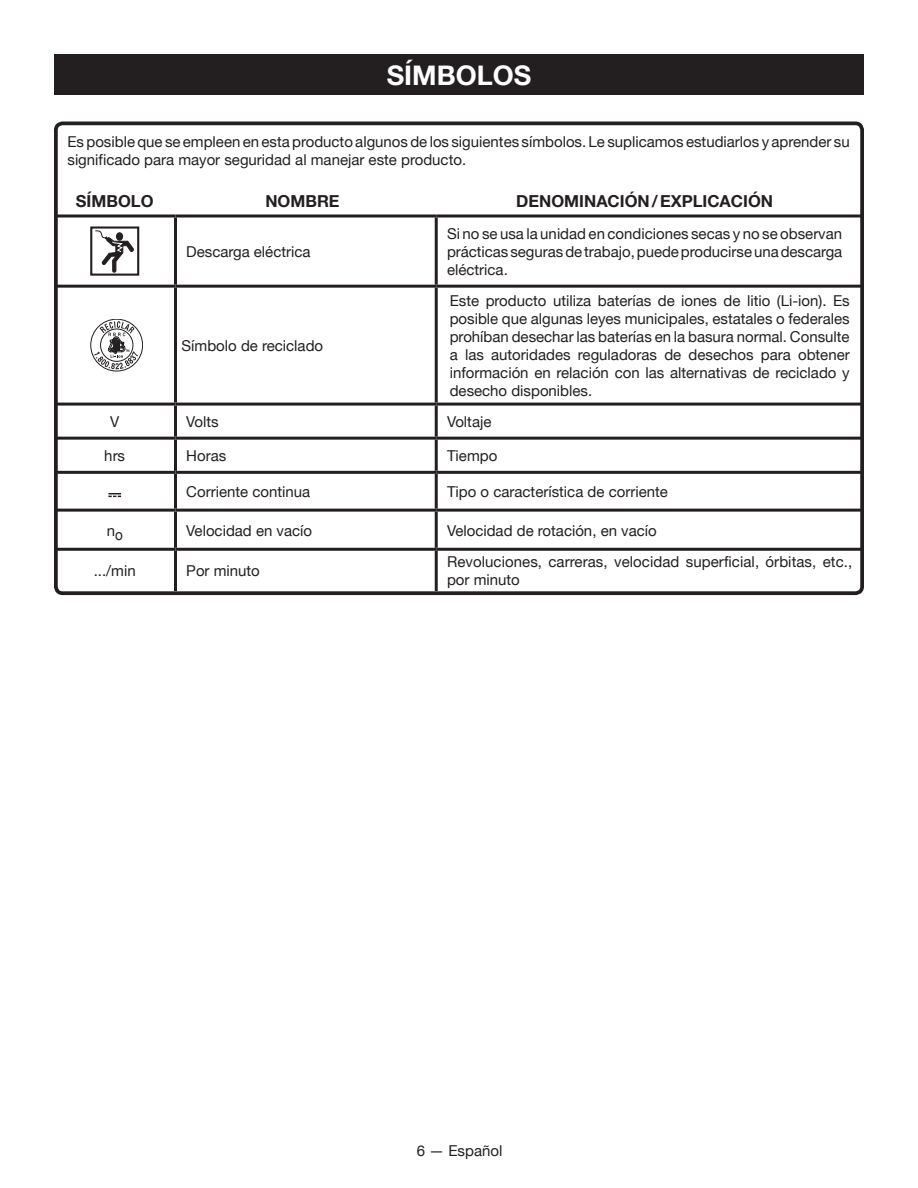
<style>
.page{position:relative;width:918px;height:1188px;background:#fff}
.page>*{position:absolute;margin:0;border:0;box-sizing:border-box;transform-origin:0 0}
.HEADING{font:700 27px "Helvetica Neue";color:#fff}
.t1{font:700 16.5px "Helvetica Neue";color:#231f20}
.Body_text{font:15px/18px "Helvetica Neue";color:#231f20}
</style>
<div class="page">
<hr style="left:174px;top:218px;width:3px;height:67px;background:#231f20">
<hr style="left:435px;top:218px;width:3px;height:67px;background:#231f20">
<hr style="left:174px;top:288px;width:3px;height:115px;background:#231f20">
<hr style="left:436px;top:285px;width:427px;height:3px;background:#231f20">
<hr style="left:436px;top:403px;width:427px;height:3px;background:#231f20">
<hr style="left:174px;top:440px;width:3px;height:31px;background:#231f20">
<hr style="left:436px;top:437px;width:427px;height:3px;background:#231f20">
<svg style="left:176px;top:214px;width:260px;height:4px"></svg>
<svg style="left:436px;top:214px;width:423px;height:4px"></svg>
<hr style="left:174px;top:406px;width:3px;height:31px;background:#231f20">
<hr style="left:435px;top:406px;width:3px;height:31px;background:#231f20">
<hr style="left:54px;top:471px;width:122px;height:3px;background:#231f20">
<hr style="left:176px;top:471px;width:260px;height:3px;background:#231f20">
<hr style="left:174px;top:474px;width:3px;height:35px;background:#231f20">
<hr style="left:436px;top:471px;width:427px;height:3px;background:#231f20">
<hr style="left:435px;top:474px;width:3px;height:35px;background:#231f20">
<hr style="left:54px;top:509px;width:122px;height:3px;background:#231f20">
<hr style="left:176px;top:509px;width:260px;height:3px;background:#231f20">
<hr style="left:174px;top:512px;width:3px;height:36px;background:#231f20">
<hr style="left:436px;top:509px;width:427px;height:3px;background:#231f20">
<hr style="left:435px;top:512px;width:3px;height:36px;background:#231f20">
<hr style="left:54px;top:548px;width:122px;height:3px;background:#231f20">
<hr style="left:176px;top:548px;width:260px;height:3px;background:#231f20">
<hr style="left:174px;top:551px;width:3px;height:40px;background:#231f20">
<hr style="left:436px;top:548px;width:427px;height:3px;background:#231f20">
<hr style="left:435px;top:551px;width:3px;height:40px;background:#231f20">
<svg style="left:59px;top:214px;width:117px;height:4px"></svg>
<hr style="left:54px;top:285px;width:122px;height:3px;background:#231f20">
<hr style="left:176px;top:285px;width:260px;height:3px;background:#231f20">
<hr style="left:54px;top:403px;width:122px;height:3px;background:#231f20">
<hr style="left:176px;top:403px;width:260px;height:3px;background:#231f20">
<hr style="left:54px;top:437px;width:122px;height:3px;background:#231f20">
<hr style="left:176px;top:437px;width:260px;height:3px;background:#231f20">
<hr style="left:435px;top:440px;width:3px;height:31px;background:#231f20">
<hr style="left:435px;top:288px;width:3px;height:115px;background:#231f20">
<div style="left:90px;top:226px;width:49px;height:50px;border:2px solid #231f20"></div>
<svg style="left:95px;top:230px;width:39px;height:43px"></svg>
<svg style="left:91px;top:319px;width:52px;height:52px"></svg>
<svg style="left:108px;top:493px;width:13px;height:4px"></svg>
<div style="left:54px;top:122px;width:810px;height:473px;border:4px solid #231f20;border-radius:7px"></div>
<div style="left:54px;top:54px;width:810px;height:40px;background:#231f20"></div>
<p class="HEADING" style="left:387px;top:58px;width:146px">SÍMBOLOS</p>
<p class="Body_text" style="left:68px;top:133px;width:784px">Es posible que se empleen en esta producto algunos de los siguientes símbolos. Le suplicamos estudiarlos y aprender su significado para mayor seguridad al manejar este producto.</p>
<p class="t1" style="left:76px;top:190px;width:79px">SÍMBOLO</p>
<p class="t1" style="left:265px;top:190px;width:76px">NOMBRE</p>
<p class="t1" style="left:516px;top:190px;width:258px">DENOMINACIÓN/EXPLICACIÓN</p>
<p class="Body_text" style="left:186px;top:242px;width:126px">Descarga eléctrica</p>
<p class="Body_text" style="left:447px;top:224px;width:397px;text-align:justify">Si no se usa la unidad en condiciones secas y no se observan prácticas seguras de trabajo, puede producirse una descarga eléctrica.</p>
<p class="Body_text" style="left:182px;top:336px;width:143px">Símbolo de reciclado</p>
<p class="Body_text" style="left:450px;top:291px;width:402px;text-align:justify">Este producto utiliza baterías de iones de litio (Li-ion). Es posible que algunas leyes municipales, estatales o federales prohíban desechar las baterías en la basura normal. Consulte a las autoridades reguladoras de desechos para obtener información en relación con las alternativas de reciclado y desecho disponibles.</p>
<p class="Body_text" style="left:110px;top:412px;width:11px">V</p>
<p class="Body_text" style="left:186px;top:412px;width:34px">Volts</p>
<p class="Body_text" style="left:447px;top:412px;width:46px">Voltaje</p>
<p class="Body_text" style="left:104px;top:447px;width:22px">hrs</p>
<p class="Body_text" style="left:186px;top:447px;width:41px">Horas</p>
<p class="Body_text" style="left:447px;top:447px;width:52px">Tiempo</p>
<p class="Body_text" style="left:186px;top:483px;width:125px">Corriente continua</p>
<p class="Body_text" style="left:447px;top:483px;width:222px">Tipo o característica de corriente</p>
<p class="Body_text" style="left:107px;top:523px;width:18px">no</p>
<p class="Body_text" style="left:186px;top:521px;width:127px">Velocidad en vacío</p>
<p class="Body_text" style="left:447px;top:521px;width:211px">Velocidad de rotación, en vacío</p>
<p class="Body_text" style="left:94px;top:562px;width:43px">.../min</p>
<p class="Body_text" style="left:186px;top:562px;width:75px">Por minuto</p>
<p class="Body_text" style="left:447px;top:553px;width:407px">Revoluciones, carreras, velocidad superficial, órbitas, etc., por minuto</p>
<p class="Body_text" style="left:417px;top:1141px;width:87px">6 — Español</p>
</div>
